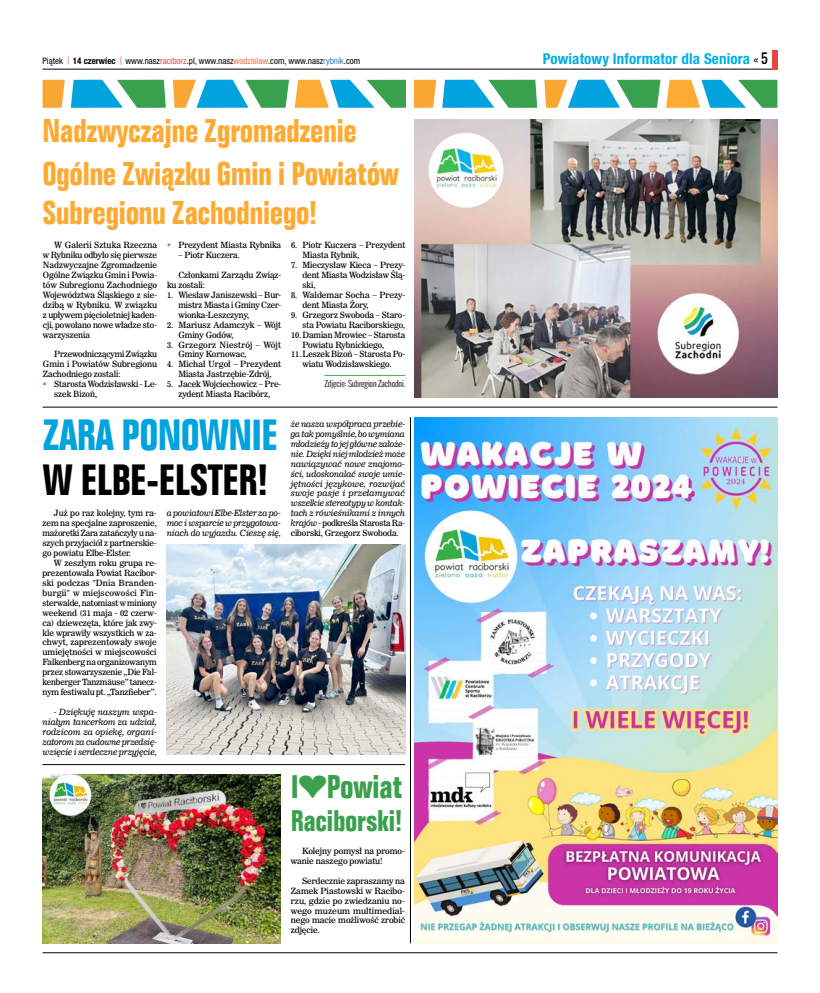
<style>
.page{position:relative;width:820px;height:993px;background:#fff}
.page>*{position:absolute;margin:0;border:0;box-sizing:border-box;transform-origin:0 0}
.t1{font:42.5px "Folio Bd Cn EU Normal";letter-spacing:-.02em;color:#000}
.t2{font:42.5px "Folio Bd Cn EU Normal";letter-spacing:-.02em;color:#00a3de}
.t3{font:32px/43px "Folio Bd Cn EU Normal";letter-spacing:-.02em;color:#fdaa33}
.t4{font:32px "Folio Bd Cn EU Normal";letter-spacing:-.02em;color:#39a14d}
.t5{font:29px "Folio Bd Cn EU Normal";letter-spacing:-.02em;color:#39a14d}
.t6{font:700 condensed 15px "Helvetica Neue LT Pro";letter-spacing:.01em;color:#00afe3}
.t7{font:condensed 9px "Helvetica Neue LT Pro";color:#000}
.t8{font:8.5px/9.9px "News 706 EU";letter-spacing:-.01em;color:#000;text-align:justify}
.t9{font:italic 8.5px/9.9px "News 706 EU";letter-spacing:-.015em;color:#000;text-align:justify}
.t10{font:8.5px/9.9px "News 706 EU";letter-spacing:.015em;color:#000}
.t11{font:300 8.5px "Oswald";letter-spacing:-.01em;color:#000}
.s1{font-family:"Oswald";font-weight:300;font-stretch:normal;color:#e74640}
.s2{font-weight:700}
.s3{color:#e74641}
.s4{color:#ec6e44}
.s5{color:#377db3}
.s6{font-weight:400;font-size:13px;color:#000}
.s7{font-family:"Oswald";font-weight:400;font-stretch:normal;font-size:13px;color:#000}
.s8{font-style:normal}
.s9{font-family:"Arial Unicode MS"}
</style>
<div class="page">
<hr style="left:43px;top:69px;width:734px;height:1px;background:#000">
<div style="left:771px;top:50px;width:6px;height:19px;background:#e74640"></div>
<svg style="left:43px;top:80px;width:22px;height:28px"></svg>
<svg style="left:71px;top:80px;width:95px;height:28px"></svg>
<svg style="left:173px;top:80px;width:233px;height:28px"></svg>
<svg style="left:414px;top:80px;width:22px;height:28px"></svg>
<svg style="left:442px;top:80px;width:95px;height:28px"></svg>
<svg style="left:544px;top:80px;width:233px;height:28px"></svg>
<hr style="left:43px;top:951px;width:734px;height:1px;background:#000">
<img style="left:415px;top:119px;width:361px;height:278px">
<hr style="left:324px;top:375px;width:81px;height:1px;background:#48a960">
<hr style="left:43px;top:406px;width:734px;height:1px;background:#000">
<img style="left:167px;top:544px;width:238px;height:210px">
<hr style="left:410px;top:417px;width:1px;height:526px;background:#000">
<img style="left:415px;top:426px;width:362px;height:510px">
<img style="left:415px;top:417px;width:362px;height:9px">
<svg style="left:732px;top:419px;width:6px;height:9px"></svg>
<hr style="left:43px;top:763px;width:362px;height:1px;background:#000">
<img style="left:43px;top:774px;width:238px;height:169px">
<p class="t7" style="left:43px;top:55px;width:319px">Piątek <span class="s1">|</span> <span class="s2">14 czerwiec</span> <span class="s1">|</span> www.nasz<span class="s3">raciborz</span>.pl, www.nasz<span class="s4">wodzislaw</span>.com, www.nasz<span class="s5">rybnik</span>.com</p>
<h3 class="t6" style="left:542px;top:49px;width:226px">Powiatowy Informator dla Seniora <span class="s6">«</span> <span class="s7">5</span></h3>
<h2 class="t3" style="left:43px;top:109px;width:358px">Nadzwyczajne Zgromadzenie<br>Ogólne Związku Gmin i Powiatów</h2>
<h2 class="t3" style="left:43px;top:191px;width:276px">Subregionu Zachodniego!</h2>
<p class="t8" style="left:43px;top:241px;width:116px;text-indent:11px">W Galerii Sztuka Rzeczna w Rybniku odbyło się pierwsze Nadzwyczajne Zgromadzenie Ogólne Związku Gmin i Powia&shy;tów Subregionu Zachodniego Województwa Śląskiego z sie&shy;dzibą w Rybniku. W związku z upływem pięcioletniej kaden&shy;cji, powołano nowe władze sto&shy;warzyszenia</p>
<p class="t8" style="left:43px;top:350px;width:116px;text-indent:11px">Przewodniczącymi Związku Gmin i Powiatów Subregionu Zachodniego zostali:</p>
<p class="t8" style="left:54px;top:379px;width:104px">Starosta Wodzisławski - Le&shy;szek Bizoń,</p>
<p class="t8" style="left:178px;top:241px;width:104px">Prezydent Miasta Rybnika</p>
<p class="t8" style="left:178px;top:250px;width:63px">– Piotr Kuczera.</p>
<p class="t8" style="left:167px;top:270px;width:116px;text-indent:11px">Członkami Zarządu Związ&shy;ku zostali:</p>
<p class="t8" style="left:178px;top:290px;width:104px;text-indent:-11px">1. Wiesław Janiszewski – Bur&shy;mistrz Miasta i Gminy Czer&shy;wionka-Leszczyny,</p>
<p class="t8" style="left:178px;top:320px;width:104px;text-indent:-11px">2. Mariusz Adamczyk – Wójt<br>Gminy Godów,</p>
<p class="t10" style="left:178px;top:340px;width:104px;text-indent:-11px">3. Grzegorz Niestrój – Wójt<br>Gminy Kornowac,</p>
<p class="t8" style="left:167px;top:360px;width:116px;text-align:center">4. Michał Urgoł – Prezydent<br>Miasta Jastrzębie-Zdrój,</p>
<p class="t8" style="left:167px;top:379px;width:116px;text-align:center">5. Jacek Wojciechowicz – Pre&shy;zydent Miasta Racibórz,</p>
<p class="t8" style="left:302px;top:241px;width:104px;text-indent:-11px">6. Piotr Kuczera – Prezydent<br>Miasta Rybnik,</p>
<p class="t8" style="left:302px;top:260px;width:104px;text-indent:-11px">7. Mieczysław Kieca – Prezy&shy;dent Miasta Wodzisław Ślą&shy;ski,</p>
<p class="t8" style="left:302px;top:290px;width:104px;text-indent:-11px">8. Waldemar Socha – Prezy&shy;dent Miasta Żory,</p>
<p class="t8" style="left:291px;top:310px;width:116px">9. Grzegorz Swoboda – Staro-</p>
<p class="t8" style="left:302px;top:320px;width:104px">sta Powiatu Raciborskiego,</p>
<p class="t8" style="left:291px;top:330px;width:116px">10.Damian Mrowiec – Starosta</p>
<p class="t8" style="left:302px;top:340px;width:83px">Powiatu Rybnickiego,</p>
<p class="t8" style="left:291px;top:350px;width:116px">11.Leszek Bizoń – Starosta Po-</p>
<p class="t8" style="left:302px;top:360px;width:91px">wiatu Wodzisławskiego.</p>
<p class="t11" style="left:324px;top:377px;width:82px">Zdjęcie: Subregion Zachodni.</p>
<h1 class="t2" style="left:43px;top:407px;width:237px">ZARA PONOWNIE</h1>
<h1 class="t1" style="left:43px;top:452px;width:227px">W ELBE-ELSTER!</h1>
<p class="t8" style="left:43px;top:508px;width:116px;text-indent:11px">Już po raz kolejny, tym ra&shy;zem na specjalne zaproszenie, mażoretki Zara zatańczyły u na&shy;szych przyjaciół z partnerskie&shy;go powiatu Elbe-Elster.</p>
<p class="t8" style="left:43px;top:558px;width:116px;text-indent:11px">W zeszłym roku grupa re&shy;prezentowała Powiat Racibor&shy;ski podczas "Dnia Branden&shy;burgii" w miejscowości Fin&shy;sterwalde, natomiast w miniony weekend (31 maja - 02 czerw&shy;ca) dziewczęta, które jak zwy&shy;kle wprawiły wszystkich w za&shy;chwyt, zaprezentowały swoje umiejętności w miejscowości Falkenberg na organizowanym przez stowarzyszenie „Die Fal&shy;kenberger Tanzmäuse” tanecz&shy;nym festiwalu pt. „Tanzfieber”.</p>
<p class="t9" style="left:43px;top:707px;width:116px;text-indent:11px">- Dziękuję naszym wspa&shy;niałym tancerkom za udział, rodzicom za opiekę, organi&shy;zatorom za cudowne przedsię&shy;wzięcie i serdeczne przyjęcie,</p>
<p class="t9" style="left:167px;top:508px;width:116px">a powiatowi Elbe-Elster za po&shy;moc i wsparcie w przygotowa&shy;niach do wyjazdu. Cieszę się,</p>
<p class="t9" style="left:291px;top:419px;width:116px">że nasza współpraca przebie&shy;ga tak pomyślnie, bo wymiana młodzieży to jej główne założe&shy;nie. Dzięki niej młodzież może nawiązywać nowe znajomo&shy;ści, udoskonalać swoje umie&shy;jętności językowe, rozwijać swoje pasje i przełamywać wszelkie stereotypy w kontak&shy;tach z rówieśnikami z innych krajów - <span class="s8">podkreśla Starosta Ra&shy;ciborski, Grzegorz Swoboda.</span></p>
<h2 class="t4" style="left:291px;top:766px;width:113px">I<span class="s9">❤</span>Powiat</h2>
<h3 class="t5" style="left:291px;top:802px;width:113px">Raciborski!</h3>
<p class="t8" style="left:291px;top:846px;width:116px;text-indent:11px">Kolejny pomysł na promo&shy;wanie naszego powiatu!</p>
<p class="t8" style="left:291px;top:875px;width:116px;text-indent:11px">Serdecznie zapraszamy na Zamek Piastowski w Racibo&shy;rzu, gdzie po zwiedzaniu no&shy;wego muzeum multimedial&shy;nego macie możliwość zrobić zdjęcie.</p>
</div>
